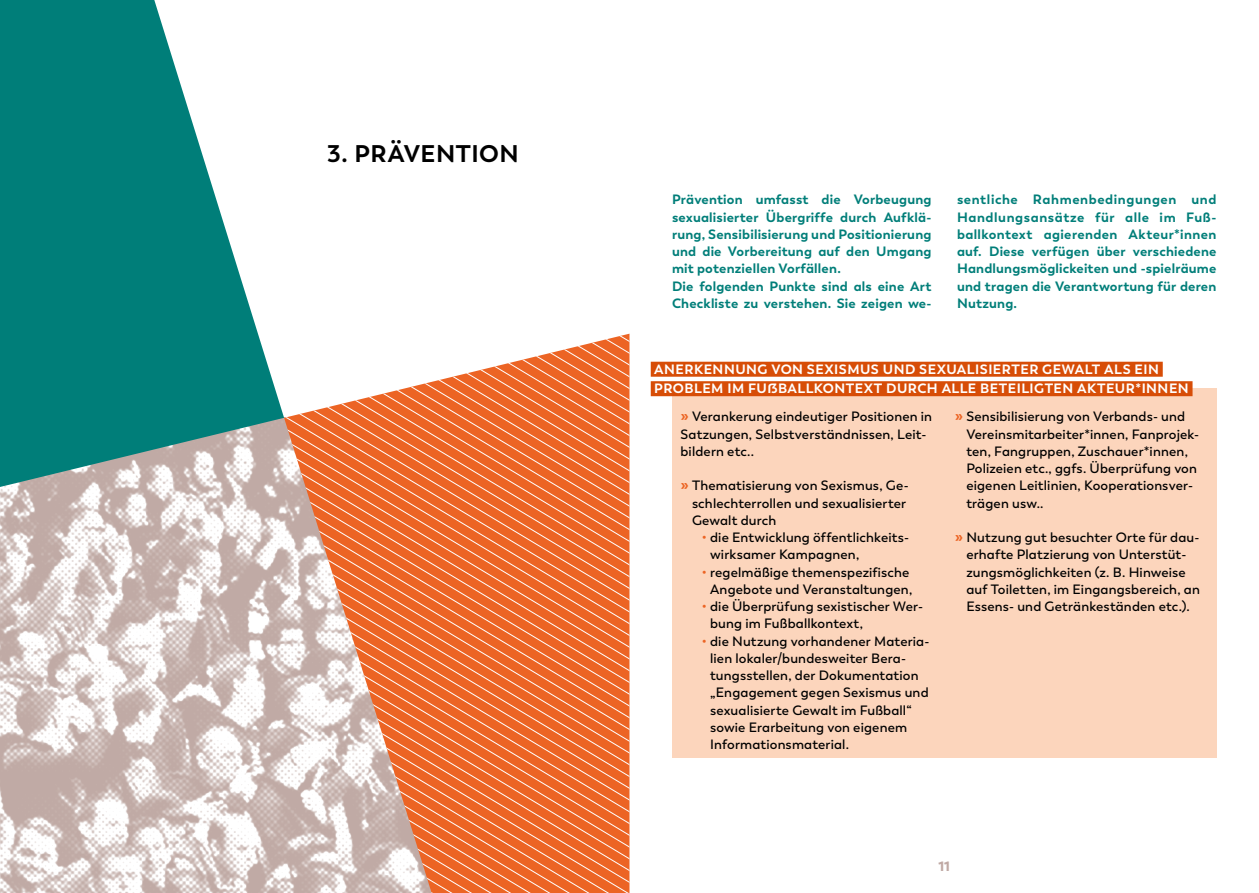
<style>
.page{position:relative;width:1259px;height:893px;background:#fff}
.page>*{position:absolute;margin:0;border:0;box-sizing:border-box;transform-origin:0 0}
.t1{font:700 24px "Trenda";letter-spacing:.02em;color:#000}
.t2{font:600 13.5px/17.2px "Trenda";letter-spacing:.01em;color:#000}
.t3{font:700 13.5px/17.2px "Trenda";letter-spacing:.015em;color:#007e79}
.t4{font:700 13.5px/19.5px "Trenda";letter-spacing:.035em;color:#fff}
.t5{font:900 13.5px "Trenda";color:#c0a9a4}
.s1{font-weight:700;font-size:16.5px;color:#ec6424}
.s2{color:#ec6424}
</style>
<div class="page">
<div style="left:672px;top:388px;width:544px;height:370px;background:#fcd5bc"></div>
<img style="left:0;top:487px;width:284px;height:406px">
<svg style="left:0;top:0;width:284px;height:487px;fill:#007e79"></svg>
<svg style="left:284px;top:334px;width:345px;height:559px"></svg>
<div style="left:651px;top:362px;width:511px;height:15px;background:#d74d07"></div>
<div style="left:651px;top:381px;width:541px;height:15px;background:#d74d07"></div>
<h1 class="t1" style="left:327px;top:139px;width:193px">3. PRÄVENTION</h1>
<p class="t3" style="left:672px;top:191px;width:261px">Prävention umfasst die Vorbeugung sexualisierter Übergriffe durch Aufklä&shy;rung, Sensibilisierung und Positionierung und die Vorbereitung auf den Umgang mit potenziellen Vorfällen.<br>Die folgenden Punkte sind als eine Art Checkliste zu verstehen. Sie zeigen we-</p>
<p class="t3" style="left:957px;top:191px;width:261px;text-align:justify">sentliche Rahmenbedingungen und Handlungsansätze für alle im Fuß&shy;ballkontext agierenden Akteur*innen auf. Diese verfügen über verschiedene Handlungsmöglickeiten und -spielräume und tragen die Verantwortung für deren Nutzung.</p>
<h2 class="t4" style="left:654px;top:359px;width:536px">ANERKENNUNG VON SEXISMUS UND SEXUALISIERTER GEWALT ALS EIN<br>PROBLEM IM FUẞBALLKONTEXT DURCH ALLE BETEILIGTEN AKTEUR*INNEN</h2>
<p class="t2" style="left:680px;top:408px;width:253px"><span class="s1">»</span> Verankerung eindeutiger Positionen in<br>Satzungen, Selbstverständnissen, Leit&shy;bildern etc..</p>
<p class="t2" style="left:692px;top:477px;width:218px;text-indent:-11px"><span class="s1">»</span> Thematisierung von Sexismus, Ge&shy;schlechterrollen und sexualisierter<br>Gewalt durch</p>
<p class="t2" style="left:710px;top:529px;width:201px;text-indent:-8px"><span class="s2">•</span> die Entwicklung öffentlichkeits&shy;wirksamer Kampagnen,</p>
<p class="t2" style="left:702px;top:563px;width:212px;text-align:right"><span class="s2">•</span> regelmäßige themenspezifsche<br>Angebote und Veranstaltungen,</p>
<p class="t2" style="left:710px;top:598px;width:214px;text-indent:-8px"><span class="s2">•</span> die Überprüfung sexistischer Wer&shy;bung im Fußballkontext,</p>
<p class="t2" style="left:710px;top:632px;width:221px;text-indent:-8px"><span class="s2">•</span> die Nutzung vorhandener Materia&shy;lien lokaler/bundesweiter Bera&shy;tungsstellen, der Dokumentation „Engagement gegen Sexismus und sexualisierte Gewalt im Fußball“ sowie Erarbeitung von eigenem<br>Informationsmaterial.</p>
<p class="t2" style="left:966px;top:408px;width:234px;text-indent:-11px"><span class="s1">»</span> Sensibilisierung von Verbands- und Vereinsmitarbeiter*innen, Fanprojek&shy;ten, Fangruppen, Zuschauer*innen, Polizeien etc., ggfs. Überprüfung von eigenen Leitlinien, Kooperationsver&shy;trägen usw..</p>
<p class="t2" style="left:966px;top:529px;width:235px;text-indent:-11px"><span class="s1">»</span> Nutzung gut besuchter Orte für dau&shy;erhafte Platzierung von Unterstüt&shy;zungsmöglichkeiten (z. B. Hinweise auf Toiletten, im Eingangsbereich, an Essens- und Getränkeständen etc.).</p>
<p class="t5" style="left:938px;top:857px;width:13px">11</p>
</div>
